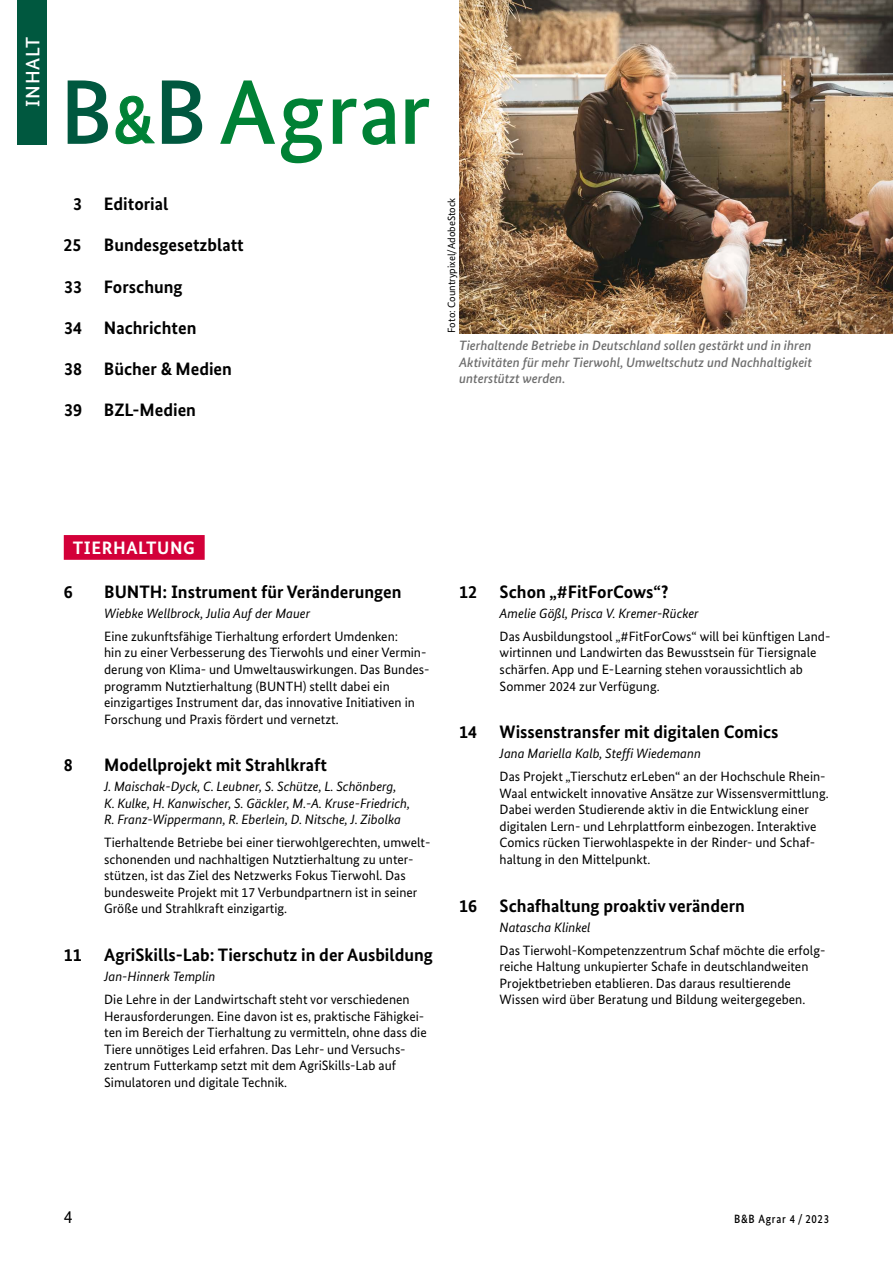
<style>
.page{position:relative;width:893px;height:1263px;background:#fff}
.page>*{position:absolute;margin:0;border:0;box-sizing:border-box;transform-origin:0 0}
.t1{font:500 91.8px "Bundes Sans";letter-spacing:.015em;color:#008135}
.t2{font:500 19.5px "Bundes Sans";letter-spacing:.05em;color:#fff}
.t3{font:700 18px "Bundes Sans";color:#000}
.t4{font:700 18px "Bundes Sans";letter-spacing:.03em;color:#fff}
.t5{font:18px "Bundes Sans";color:#000}
.t6{font:13.5px/16.5px "Bundes Sans";color:#000}
.t7{font:italic 13.5px/16.5px "Bundes Sans";color:#000}
.t8{font:italic 500 13.5px/16.5px "Bundes Sans";color:#6e6e6e;text-align:justify}
.t9{font:500 12px "Bundes Sans";letter-spacing:.07em;color:#000;scale:.9 1}
.t10{font:10.5px "Bundes Sans";color:#000}
.s1{color:#00583f}
</style>
<div class="page">
<div style="left:64px;top:535px;width:141px;height:25px;background:#d30039"></div>
<div style="left:17px;top:0;width:30px;height:144px;background:#00583f"></div>
<svg style="left:115px;top:95px;width:40px;height:50px"></svg>
<img style="left:459px;top:0;width:434px;height:333px">
<h2 class="t2" style="left:21px;top:107px;width:72px;rotate:-90deg">INHALT</h2>
<h1 class="t1" style="left:60px;top:56px;width:373px"><span class="s1">B B</span>Agrar</h1>
<h3 class="t3" style="left:73px;top:193px;width:97px">3 Editorial</h3>
<h3 class="t3" style="left:63px;top:234px;width:182px">25 Bundesgesetzblatt</h3>
<h3 class="t3" style="left:64px;top:276px;width:120px">33 Forschung</h3>
<h3 class="t3" style="left:64px;top:317px;width:134px">34 Nachrichten</h3>
<h3 class="t3" style="left:64px;top:358px;width:169px">38 Bücher &amp; Medien</h3>
<h3 class="t3" style="left:64px;top:399px;width:133px">39 BZL-Medien</h3>
<p class="t10" style="left:445px;top:333px;width:137px;rotate:-90deg">Foto: Countrypixel/AdobeStock</p>
<p class="t8" style="left:459px;top:337px;width:354px">Tierhaltende Betriebe in Deutschland sollen gestärkt und in ihren Aktivitäten für mehr Tierwohl, Umweltschutz und Nachhaltigkeit unterstützt werden.</p>
<h3 class="t4" style="left:73px;top:537px;width:124px">TIERHALTUNG</h3>
<h3 class="t3" style="left:64px;top:581px;width:10px">6</h3>
<h3 class="t3" style="left:104px;top:581px;width:299px">BUNTH: Instrument für Veränderungen</h3>
<p class="t7" style="left:104px;top:605px;width:207px">Wiebke Wellbrock, Julia Auf der Mauer</p>
<p class="t6" style="left:104px;top:628px;width:327px">Eine zukunftsfähige Tierhaltung erfordert Umdenken:<br>hin zu einer Verbesserung des Tierwohls und einer Vermin&shy;derung von Klima- und Umweltauswirkungen. Das Bundes&shy;programm Nutztierhaltung (BUNTH) stellt dabei ein einzigartiges Instrument dar, das innovative Initiativen in Forschung und Praxis fördert und vernetzt.</p>
<h3 class="t3" style="left:64px;top:754px;width:10px">8</h3>
<h3 class="t3" style="left:104px;top:754px;width:224px">Modellprojekt mit Strahlkraft</h3>
<p class="t7" style="left:104px;top:778px;width:307px">J. Maischak-Dyck, C. Leubner, S. Schütze, L. Schönberg,<br>K. Kulke, H. Kanwischer, S. Gäckler, M.-A. Kruse-Friedrich,<br>R. Franz-Wippermann, R. Eberlein, D. Nitsche, J. Zibolka</p>
<p class="t6" style="left:104px;top:834px;width:328px">Tierhaltende Betriebe bei einer tierwohlgerechten, umwelt&shy;schonenden und nachhaltigen Nutztierhaltung zu unter&shy;stützen, ist das Ziel des Netzwerks Fokus Tierwohl. Das bundesweite Projekt mit 17 Verbundpartnern ist in seiner Größe und Strahlkraft einzigartig.</p>
<h3 class="t3" style="left:64px;top:944px;width:371px">11 AgriSkills-Lab: Tierschutz in der Ausbildung</h3>
<p class="t7" style="left:104px;top:968px;width:113px">Jan-Hinnerk Templin</p>
<p class="t6" style="left:104px;top:991px;width:324px">Die Lehre in der Landwirtschaft steht vor verschiedenen Herausforderungen. Eine davon ist es, praktische Fähigkei&shy;ten im Bereich der Tierhaltung zu vermitteln, ohne dass die Tiere unnötiges Leid erfahren. Das Lehr- und Versuchs&shy;zentrum Futterkamp setzt mit dem AgriSkills-Lab auf Simulatoren und digitale Technik.</p>
<h3 class="t3" style="left:459px;top:581px;width:211px">12 Schon „#FitForCows“?</h3>
<p class="t7" style="left:500px;top:605px;width:201px">Amelie Gößl, Prisca V. Kremer-Rücker</p>
<p class="t6" style="left:500px;top:628px;width:332px">Das Ausbildungstool „#FitForCows“ will bei künftigen Land&shy;wirtinnen und Landwirten das Bewusstsein für Tiersignale schärfen. App und E-Learning stehen voraussichtlich ab Sommer 2024 zur Verfügung.</p>
<h3 class="t3" style="left:459px;top:721px;width:321px">14 Wissenstransfer mit digitalen Comics</h3>
<p class="t7" style="left:500px;top:745px;width:203px">Jana Mariella Kalb, Steffi Wiedemann</p>
<p class="t6" style="left:500px;top:768px;width:331px">Das Projekt „Tierschutz erLeben“ an der Hochschule Rhein-Waal entwickelt innovative Ansätze zur Wissensvermittlung.<br>Dabei werden Studierende aktiv in die Entwicklung einer digitalen Lern- und Lehrplattform einbezogen. Interaktive Comics rücken Tierwohlaspekte in der Rinder- und Schaf&shy;haltung in den Mittelpunkt.</p>
<h3 class="t3" style="left:459px;top:894px;width:287px">16 Schafhaltung proaktiv verändern</h3>
<p class="t7" style="left:500px;top:919px;width:93px">Natascha Klinkel</p>
<p class="t6" style="left:500px;top:941px;width:327px">Das Tierwohl-Kompetenzzentrum Schaf möchte die erfolg&shy;reiche Haltung unkupierter Schafe in deutschlandweiten Projektbetrieben etablieren. Das daraus resultierende Wissen wird über Beratung und Bildung weitergegeben.</p>
<h3 class="t5" style="left:64px;top:1206px;width:10px">4</h3>
<p class="t9" style="left:734px;top:1212px;width:107px">B&amp;B Agrar 4 / 2023</p>
</div>
